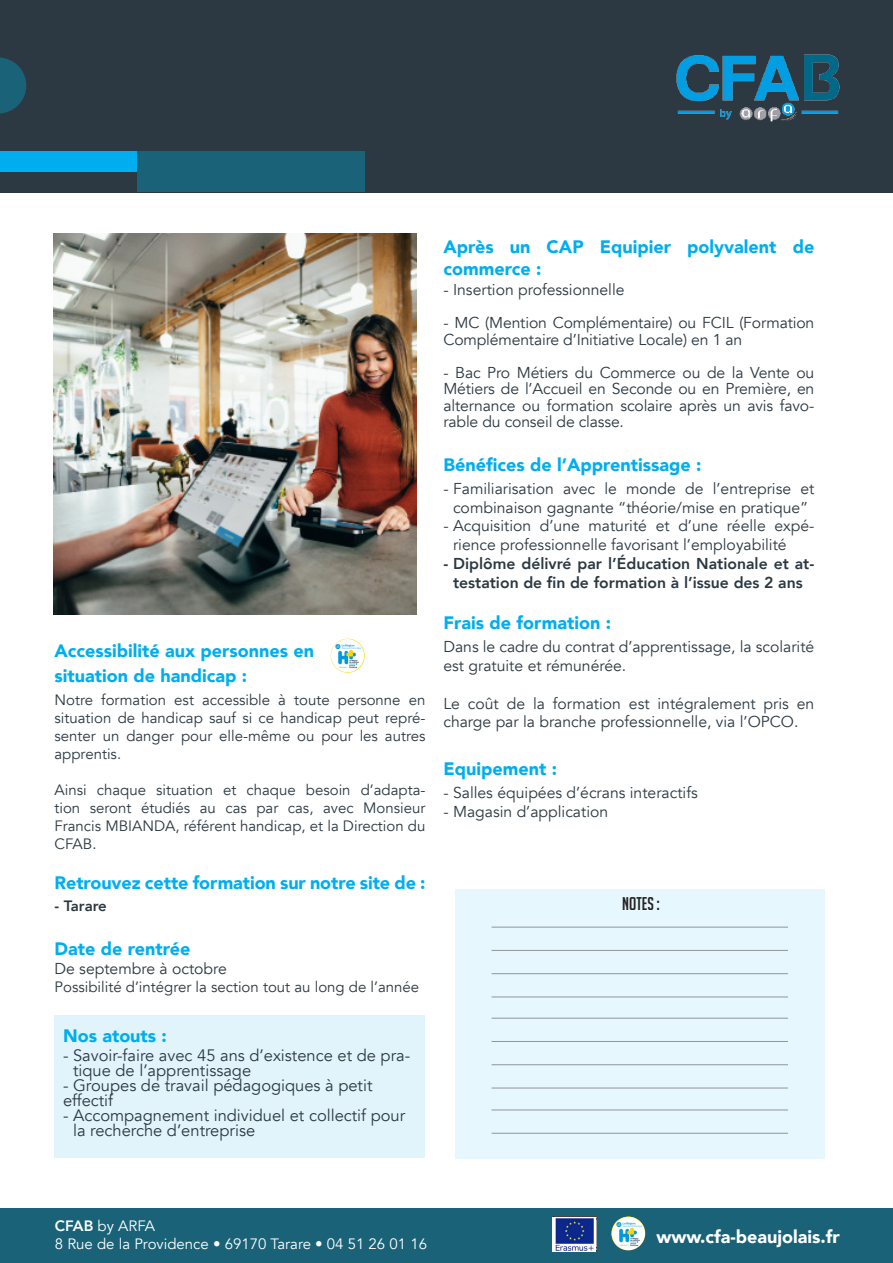
<style>
.page{position:relative;width:893px;height:1263px;background:#fff}
.page>*{position:absolute;margin:0;border:0;box-sizing:border-box;transform-origin:0 0}
.TITRE_B{font:900 18px/21.6px "Avenir";color:#00aeef}
.t1{font:900 18px "Avenir";color:#fff}
.t2{font:18px "Big Noodle Titling";color:#231f20}
.t3{font:16.5px/15px "Avenir";color:#2c3942}
.t4{font:15.75px/16.5px "Avenir";color:#2c3942}
.t5{font:800 15.75px/18.9px "Avenir";color:#2c3942;text-align:center}
.t6{font:15px/18px "Avenir";color:#2c3942;text-align:justify}
.t7{font:15px/18px "Avenir";color:#fff}
.t8{font:800 15px "Avenir";color:#2c3942}
.s1{font-weight:800}
</style>
<div class="page">
<div style="left:0;top:0;width:893px;height:193px;background:#2c3942"></div>
<svg style="left:0;top:57px;width:26px;height:57px"></svg>
<img style="left:677px;top:54px;width:163px;height:67px">
<div style="left:0;top:151px;width:140px;height:21px;background:#00aeef"></div>
<div style="left:138px;top:151px;width:227px;height:41px;background:#196277"></div>
<div style="left:0;top:1209px;width:893px;height:54px;background:#196277"></div>
<img style="left:611px;top:1216px;width:34px;height:34px;border-radius:17px">
<svg style="left:554px;top:1216px;width:43px;height:34px"></svg>
<img style="left:53px;top:234px;width:364px;height:381px">
<img style="left:331px;top:639px;width:34px;height:34px;border-radius:17px">
<div style="left:455px;top:889px;width:369px;height:270px;background:#e6f7fd"></div>
<hr style="left:492px;top:927px;width:296px;height:1px;background:#939598">
<hr style="left:492px;top:1018px;width:296px;height:1px;background:#939598">
<hr style="left:492px;top:1110px;width:296px;height:1px;background:#939598">
<hr style="left:492px;top:950px;width:296px;height:1px;background:#939598">
<hr style="left:492px;top:1041px;width:296px;height:1px;background:#939598">
<hr style="left:492px;top:1133px;width:296px;height:1px;background:#939598">
<hr style="left:492px;top:973px;width:296px;height:1px;background:#939598">
<hr style="left:492px;top:1064px;width:296px;height:1px;background:#939598">
<hr style="left:492px;top:997px;width:296px;height:1px;background:#939598">
<hr style="left:492px;top:1088px;width:296px;height:1px;background:#939598">
<div style="left:55px;top:1016px;width:370px;height:142px;background:#e1f4fc"></div>
<img style="left:553px;top:1217px;width:43px;height:34px">
<p class="TITRE_B" style="left:55px;top:639px;width:261px">Accessibilité aux personnes en</p>
<p class="TITRE_B" style="left:55px;top:665px;width:194px">situation de handicap :</p>
<p class="t6" style="left:55px;top:691px;width:372px">Notre formation est accessible à toute personne en situation de handicap sauf si ce handicap peut repré&shy;senter un danger pour elle-même ou pour les autres apprentis.</p>
<p class="t6" style="left:55px;top:781px;width:372px">Ainsi chaque situation et chaque besoin d’adapta&shy;tion seront étudiés au cas par cas, avec Monsieur Francis MBIANDA, référent handicap, et la Direction du CFAB.</p>
<p class="TITRE_B" style="left:55px;top:872px;width:372px">Retrouvez cette formation sur notre site de :</p>
<p class="t8" style="left:55px;top:894px;width:54px">- Tarare</p>
<p class="TITRE_B" style="left:55px;top:937px;width:137px">Date de rentrée</p>
<p class="t4" style="left:55px;top:960px;width:174px">De septembre à octobre</p>
<p class="t6" style="left:55px;top:978px;width:366px">Possibilité d’intégrer la section tout au long de l’année</p>
<p class="TITRE_B" style="left:63px;top:1024px;width:105px">Nos atouts :</p>
<p class="t3" style="left:73px;top:1048px;width:339px;text-indent:-10px">- Savoir-faire avec 45 ans d’existence et de pra&shy;tique de l’apprentissage</p>
<p class="t3" style="left:63px;top:1078px;width:311px">- Groupes de travail pédagogiques à petit effectif</p>
<p class="t3" style="left:73px;top:1108px;width:334px;text-indent:-10px">- Accompagnement individuel et collectif pour la recherche d’entreprise</p>
<p class="TITRE_B" style="left:443px;top:235px;width:372px">Après un CAP Equipier polyvalent de commerce :</p>
<p class="t4" style="left:443px;top:282px;width:183px">- Insertion professionnelle</p>
<p class="t4" style="left:443px;top:315px;width:372px">- MC (Mention Complémentaire) ou FCIL (Formation<br>Complémentaire d’Initiative Locale) en 1 an</p>
<p class="t4" style="left:443px;top:364px;width:372px;text-align:justify">- Bac Pro Métiers du Commerce ou de la Vente ou Métiers de l’Accueil en Seconde ou en Première, en alternance ou formation scolaire après un avis favo&shy;rable du conseil de classe.</p>
<p class="TITRE_B" style="left:443px;top:453px;width:260px">Bénéfices de l’Apprentissage :</p>
<p class="t4" style="left:443px;top:479px;width:372px;line-height:18.9px;text-align:center">- Familiarisation avec le monde de l’entreprise et combinaison gagnante “théorie/mise en pratique”</p>
<p class="t4" style="left:453px;top:517px;width:363px;line-height:18.9px;text-indent:-10px">- Acquisition d’une maturité et d’une réelle expé&shy;rience professionnelle favorisant l’employabilité</p>
<p class="t5" style="left:443px;top:554px;width:372px">- Diplôme délivré par l’Éducation Nationale et at&shy;testation de fin de formation à l’issue des 2 ans</p>
<p class="TITRE_B" style="left:443px;top:611px;width:169px">Frais de formation :</p>
<p class="t4" style="left:443px;top:637px;width:372px;line-height:18.9px">Dans le cadre du contrat d’apprentissage, la scolarité est gratuite et rémunérée.</p>
<p class="t4" style="left:443px;top:694px;width:372px;line-height:18.9px">Le coût de la formation est intégralement pris en charge par la branche professionnelle, via l’OPCO.</p>
<p class="TITRE_B" style="left:443px;top:757px;width:115px">Equipement :</p>
<p class="t4" style="left:443px;top:785px;width:256px">- Salles équipées d’écrans interactifs</p>
<p class="t4" style="left:443px;top:803px;width:166px">- Magasin d’application</p>
<p class="t2" style="left:622px;top:894px;width:39px">NOTES :</p>
<p class="t7" style="left:55px;top:1217px;width:374px"><span class="s1">CFAB</span> by ARFA<br>8 Rue de la Providence • 69170 Tarare • 04 51 26 01 16</p>
<p class="t1" style="left:656px;top:1221px;width:185px">www.cfa-beaujolais.fr</p>
</div>
